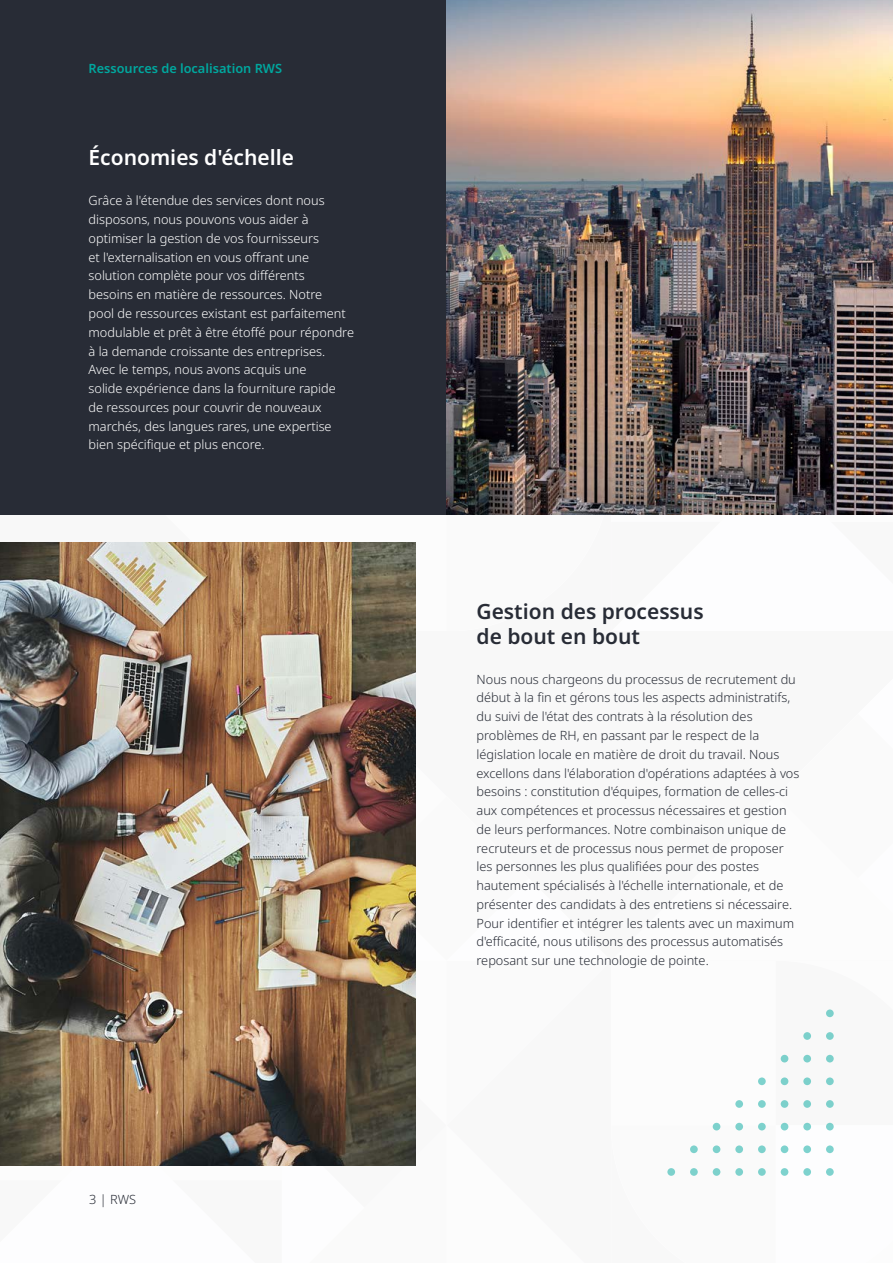
<style>
.page{position:relative;width:893px;height:1263px;background:#fff}
.page>*{position:absolute;margin:0;border:0;box-sizing:border-box;transform-origin:0 0}
.t1{font:600 21px/25.2px "Noto Sans";color:#282c36}
.t2{font:600 21px "Noto Sans";color:#fff}
.t3{font:300 12.75px/18.8px "Noto Sans";color:#282c36}
.t4{font:300 12.75px/18.8px "Noto Sans";color:#fff}
.t5{font:600 12.75px "Noto Sans";color:#00a89f}
</style>
<div class="page">
<div style="left:0;top:0;width:893px;height:514px;background:#282c36"></div>
<img style="left:0;top:542px;width:416px;height:624px">
<img style="left:446px;top:0;width:447px;height:514px">
<svg style="left:826px;top:1168px;width:8px;height:8px"></svg>
<div style="left:826px;top:1145px;width:8px;height:8px;background:#7ed2ce;border-radius:50%"></div>
<div style="left:803px;top:1168px;width:8px;height:8px;background:#7ed2ce;border-radius:50%"></div>
<svg style="left:803px;top:1145px;width:8px;height:8px"></svg>
<div style="left:826px;top:1123px;width:8px;height:7px;background:#7ed2ce;border-radius:50%"></div>
<svg style="left:826px;top:1100px;width:8px;height:8px"></svg>
<div style="left:803px;top:1123px;width:8px;height:7px;background:#7ed2ce;border-radius:50%"></div>
<div style="left:803px;top:1100px;width:8px;height:8px;background:#7cd0cb;border-radius:50%"></div>
<div style="left:826px;top:1077px;width:8px;height:8px;background:#7cd0cb;border-radius:50%"></div>
<div style="left:826px;top:1055px;width:8px;height:7px;background:#7cd0cb;border-radius:50%"></div>
<svg style="left:803px;top:1077px;width:8px;height:8px"></svg>
<div style="left:803px;top:1055px;width:8px;height:7px;background:#7cd0cb;border-radius:50%"></div>
<svg style="left:826px;top:1032px;width:8px;height:8px"></svg>
<div style="left:826px;top:1009px;width:8px;height:8px;background:#7cd0cb;border-radius:50%"></div>
<div style="left:803px;top:1032px;width:8px;height:8px;background:#7cd0cb;border-radius:50%"></div>
<div style="left:781px;top:1168px;width:7px;height:8px;background:#7ed2ce;border-radius:50%"></div>
<div style="left:781px;top:1145px;width:7px;height:8px;background:#7ed2ce;border-radius:50%"></div>
<svg style="left:758px;top:1168px;width:8px;height:8px"></svg>
<div style="left:758px;top:1145px;width:8px;height:8px;background:#7dd1cc;border-radius:50%"></div>
<div style="left:781px;top:1123px;width:7px;height:7px;background:#7ed2ce;border-radius:50%"></div>
<div style="left:781px;top:1100px;width:7px;height:8px;background:#7cd0cb;border-radius:50%"></div>
<div style="left:758px;top:1123px;width:8px;height:7px;background:#7dd1cc;border-radius:50%"></div>
<svg style="left:758px;top:1100px;width:8px;height:8px"></svg>
<div style="left:781px;top:1077px;width:7px;height:8px;background:#7cd0cb;border-radius:50%"></div>
<div style="left:781px;top:1055px;width:7px;height:7px;background:#7cd0cb;border-radius:50%"></div>
<div style="left:758px;top:1077px;width:8px;height:8px;background:#7ed2cd;border-radius:50%"></div>
<div style="left:735px;top:1168px;width:8px;height:8px;background:#7dd1cc;border-radius:50%"></div>
<svg style="left:735px;top:1145px;width:8px;height:8px"></svg>
<div style="left:713px;top:1168px;width:7px;height:8px;background:#7dd1cc;border-radius:50%"></div>
<div style="left:713px;top:1145px;width:7px;height:8px;background:#7dd1cc;border-radius:50%"></div>
<div style="left:735px;top:1123px;width:8px;height:7px;background:#7dd1cc;border-radius:50%"></div>
<div style="left:735px;top:1100px;width:8px;height:8px;background:#7ed2cd;border-radius:50%"></div>
<div style="left:713px;top:1123px;width:7px;height:7px;background:#7dd1cc;border-radius:50%"></div>
<svg style="left:690px;top:1168px;width:8px;height:8px"></svg>
<div style="left:690px;top:1145px;width:8px;height:8px;background:#7dd1cc;border-radius:50%"></div>
<div style="left:667px;top:1168px;width:8px;height:8px;background:#7dd1cc;border-radius:50%"></div>
<p class="t5" style="left:89px;top:60px;width:195px">Ressources de localisation RWS</p>
<h1 class="t2" style="left:89px;top:143px;width:207px">Économies d'échelle</h1>
<p class="t4" style="left:89px;top:192px;width:267px">Grâce à l'étendue des services dont nous disposons, nous pouvons vous aider à optimiser la gestion de vos fournisseurs<br>et l'externalisation en vous offrant une solution complète pour vos différents<br>besoins en matière de ressources. Notre<br>pool de ressources existant est parfaitement modulable et prêt à être étoffé pour répondre à la demande croissante des entreprises.<br>Avec le temps, nous avons acquis une<br>solide expérience dans la fourniture rapide<br>de ressources pour couvrir de nouveaux marchés, des langues rares, une expertise bien spécifique et plus encore.</p>
<p class="t3" style="left:89px;top:1191px;width:48px">3 | RWS</p>
<h1 class="t1" style="left:476px;top:599px;width:229px">Gestion des processus de bout en bout</h1>
<p class="t3" style="left:476px;top:670px;width:324px">Nous nous chargeons du processus de recrutement du début à la fin et gérons tous les aspects administratifs, du suivi de l'état des contrats à la résolution des problèmes de RH, en passant par le respect de la législation locale en matière de droit du travail. Nous excellons dans l'élaboration d'opérations adaptées à vos besoins : constitution d'équipes, formation de celles-ci aux compétences et processus nécessaires et gestion de leurs performances. Notre combinaison unique de recruteurs et de processus nous permet de proposer les personnes les plus qualifiées pour des postes hautement spécialisés à l'échelle internationale, et de présenter des candidats à des entretiens si nécessaire.<br>Pour identifier et intégrer les talents avec un maximum d'efficacité, nous utilisons des processus automatisés reposant sur une technologie de pointe.</p>
</div>
